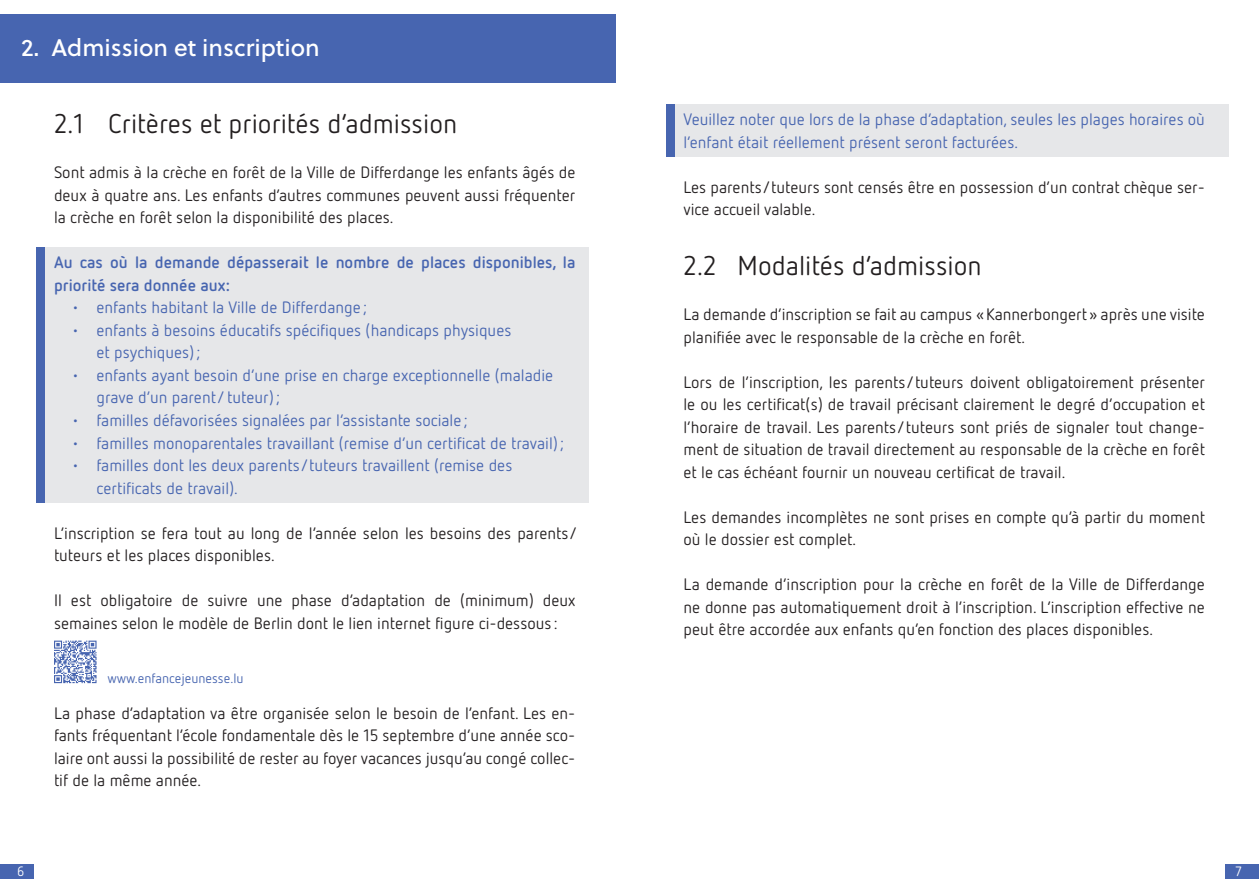
<style>
.page{position:relative;width:1259px;height:893px;background:#fff}
.page>*{position:absolute;margin:0;border:0;box-sizing:border-box;transform-origin:0 0}
.t1{font:27px "Netto OT";color:#231f20}
.t2{font:24px "Soleil Bk";color:#fff}
.t3{font:16.5px/22.5px "Netto OT";color:#231f20}
.t4{font:16.5px/22.5px "Netto OT";color:#4765b0}
.t5{font:700 16.5px/22.5px "Netto OT";color:#4765b0}
.t6{font:13.5px "Netto OT";color:#4765b0}
.t7{font:13.5px "Netto OT";color:#fff}
</style>
<div class="page">
<div style="left:1225px;top:864px;width:34px;height:14px;background:#4765b0"></div>
<div style="left:0;top:864px;width:34px;height:14px;background:#4765b0"></div>
<div style="left:666px;top:104px;width:8px;height:52px;background:#4765b0"></div>
<div style="left:674px;top:104px;width:554px;height:52px;background:#e6e7e9"></div>
<div style="left:41px;top:248px;width:547px;height:255px;background:#e6e7e9"></div>
<div style="left:37px;top:248px;width:8px;height:255px;background:#4765b0"></div>
<div style="left:0;top:14px;width:615px;height:69px;background:#4765b0"></div>
<svg style="left:54px;top:641px;width:43px;height:42px"></svg>
<h2 class="t2" style="left:21px;top:30px;width:300px">2. Admission et inscription</h2>
<h1 class="t1" style="left:54px;top:107px;width:405px">2.1 Critères et priorités d’admission</h1>
<p class="t3" style="left:54px;top:161px;width:523px;text-align:justify">Sont admis à la crèche en forêt de la Ville de Differdange les enfants âgés de deux à quatre ans. Les enfants d’autres communes peuvent aussi fréquenter la crèche en forêt selon la disponibilité des places.</p>
<p class="t5" style="left:54px;top:251px;width:523px">Au cas où la demande dépasserait le nombre de places disponibles, la priorité sera donnée aux:</p>
<p class="t4" style="left:71px;top:296px;width:297px">• enfants habitant la Ville de Differdange ;</p>
<p class="t4" style="left:97px;top:319px;width:416px;text-indent:-26px">• enfants à besoins éducatifs spécifiques (handicaps physiques et psychiques);</p>
<p class="t4" style="left:97px;top:364px;width:458px;text-indent:-26px">• enfants ayant besoin d’une prise en charge exceptionnelle (maladie grave d’un parent/ tuteur);</p>
<p class="t4" style="left:71px;top:409px;width:398px">• familles défavorisées signalées par l’assistante sociale ;</p>
<p class="t4" style="left:71px;top:431px;width:494px">• familles monoparentales travaillant (remise d’un certificat de travail);</p>
<p class="t4" style="left:97px;top:454px;width:417px;text-indent:-26px">• familles dont les deux parents/tuteurs travaillent (remise des certificats de travail).</p>
<p class="t3" style="left:54px;top:521px;width:525px">L’inscription se fera tout au long de l’année selon les besoins des parents/ tuteurs et les places disponibles.</p>
<p class="t3" style="left:54px;top:589px;width:523px">Il est obligatoire de suivre une phase d’adaptation de (minimum) deux semaines selon le modèle de Berlin dont le lien internet figure ci-dessous :</p>
<p class="t6" style="left:107px;top:670px;width:138px">www.enfancejeunesse.lu</p>
<p class="t3" style="left:54px;top:701px;width:523px;text-align:justify">La phase d’adaptation va être organisée selon le besoin de l’enfant. Les en&shy;fants fréquentant l’école fondamentale dès le 15 septembre d’une année sco&shy;laire ont aussi la possibilité de rester au foyer vacances jusqu’au congé collec&shy;tif de la même année.</p>
<p class="t4" style="left:683px;top:108px;width:523px">Veuillez noter que lors de la phase d’adaptation, seules les plages horaires où l’enfant était réellement présent seront facturées.</p>
<p class="t3" style="left:683px;top:176px;width:523px">Les parents/tuteurs sont censés être en possession d’un contrat chèque ser&shy;vice accueil valable.</p>
<h1 class="t1" style="left:683px;top:249px;width:300px">2.2 Modalités d’admission</h1>
<p class="t3" style="left:683px;top:303px;width:523px">La demande d’inscription se fait au campus «Kannerbongert» après une visite planifiée avec le responsable de la crèche en forêt.</p>
<p class="t3" style="left:683px;top:370px;width:523px;text-align:justify">Lors de l’inscription, les parents/tuteurs doivent obligatoirement présenter le ou les certificat(s) de travail précisant clairement le degré d’occupation et l’horaire de travail. Les parents/tuteurs sont priés de signaler tout change&shy;ment de situation de travail directement au responsable de la crèche en forêt et le cas échéant fournir un nouveau certificat de travail.</p>
<p class="t3" style="left:683px;top:505px;width:523px">Les demandes incomplètes ne sont prises en compte qu’à partir du moment où le dossier est complet.</p>
<p class="t3" style="left:683px;top:573px;width:523px;text-align:justify">La demande d’inscription pour la crèche en forêt de la Ville de Differdange ne donne pas automatiquement droit à l’inscription. L’inscription effective ne peut être accordée aux enfants qu’en fonction des places disponibles.</p>
<p class="t7" style="left:17px;top:863px;width:9px">6</p>
<p class="t7" style="left:1235px;top:863px;width:8px">7</p>
</div>
